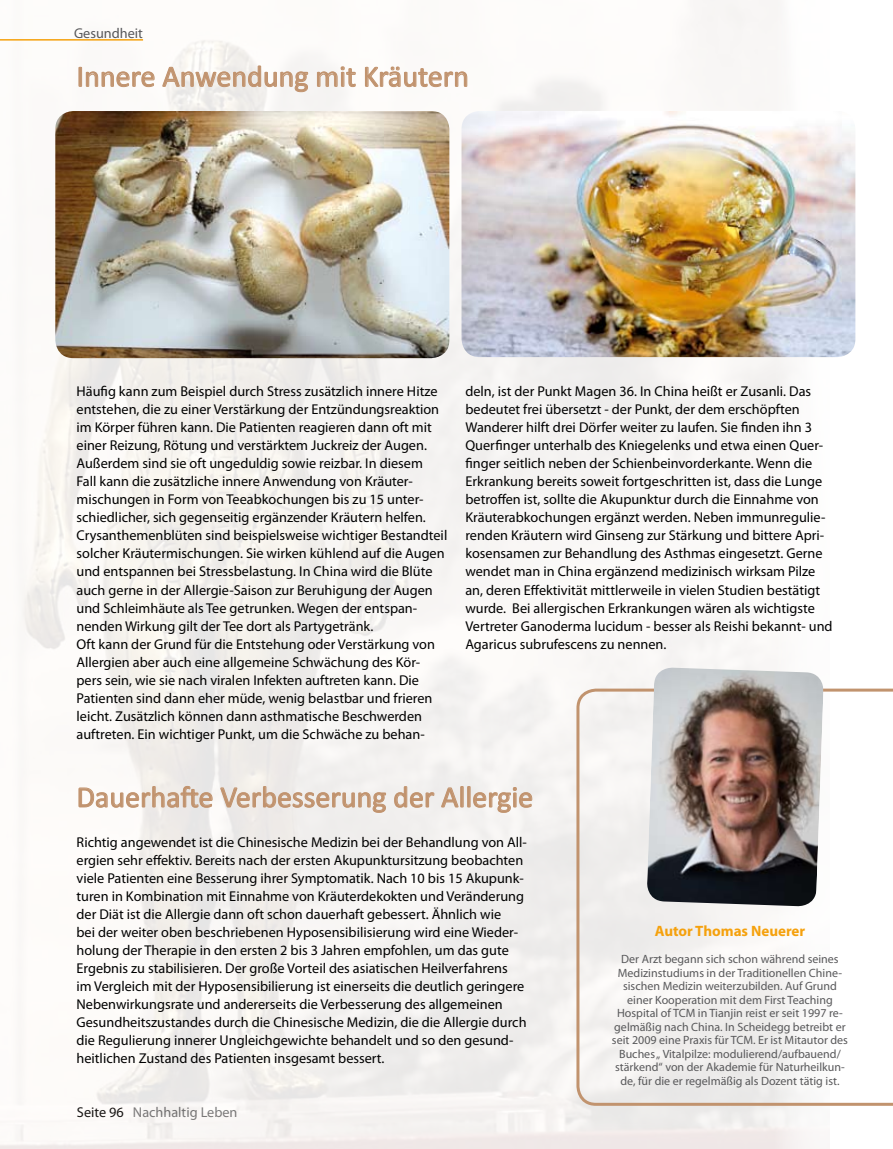
<style>
.page{position:relative;width:893px;height:1149px;background:#fff}
.page>*{position:absolute;margin:0;border:0;box-sizing:border-box;transform-origin:0 0}
.t1{font:30px "Calibri";color:#c1936e}
.t2{font:700 15px "Myriad Pro";color:#f5a10d}
.t3{font:14.25px/18px "Myriad Pro";color:#000}
.t4{font:14.25px "Myriad Pro";color:#707173}
.t5{font:14.25px "Myriad Pro";color:#58585a}
.t6{font:12px/13.5px "Myriad Pro";color:#58585a;text-align:center}
.s1{color:#000}
</style>
<div class="page">
<img style="left:0;top:0;width:775px;height:1148px">
<img style="left:55px;top:111px;width:394px;height:247px;border-radius:18px">
<img style="left:461px;top:111px;width:394px;height:246px;border-radius:18px">
<svg style="left:78px;top:785px;width:135px;height:22px"></svg>
<svg style="left:220px;top:784px;width:166px;height:28px;background:#e6dbd3"></svg>
<svg style="left:394px;top:785px;width:40px;height:22px"></svg>
<svg style="left:441px;top:784px;width:91px;height:28px"></svg>
<svg style="left:78px;top:67px;width:77px;height:20px"></svg>
<svg style="left:162px;top:64px;width:146px;height:28px"></svg>
<svg style="left:317px;top:66px;width:39px;height:21px"></svg>
<svg style="left:365px;top:66px;width:102px;height:21px"></svg>
<svg style="left:576px;top:688px;width:317px;height:417px"></svg>
<img style="left:646px;top:667px;width:178px;height:239px">
<hr style="left:0;top:39px;width:143px;height:2px;background:#f5a10d">
<p class="t5" style="left:74px;top:24px;width:70px">Gesundheit</p>
<h1 class="t1" style="left:77px;top:58px;width:394px">Innere Anwendung mit Kräutern</h1>
<p class="t3" style="left:77px;top:382px;width:372px">Häufig kann zum Beispiel durch Stress zusätzlich innere Hitze entstehen, die zu einer Verstärkung der Entzündungsreaktion im Körper führen kann. Die Patienten reagieren dann oft mit einer Reizung, Rötung und verstärktem Juckreiz der Augen.<br>Außerdem sind sie oft ungeduldig sowie reizbar. In diesem<br>Fall kann die zusätzliche innere Anwendung von Kräuter&shy;mischungen in Form von Teeabkochungen bis zu 15 unter&shy;schiedlicher, sich gegenseitig ergänzender Kräutern helfen.<br>Crysanthemenblüten sind beispielsweise wichtiger Bestandteil solcher Kräutermischungen. Sie wirken kühlend auf die Augen und entspannen bei Stressbelastung. In China wird die Blüte auch gerne in der Allergie-Saison zur Beruhigung der Augen und Schleimhäute als Tee getrunken. Wegen der entspan&shy;nenden Wirkung gilt der Tee dort als Partygetränk.<br>Oft kann der Grund für die Entstehung oder Verstärkung von Allergien aber auch eine allgemeine Schwächung des Kör&shy;pers sein, wie sie nach viralen Infekten auftreten kann. Die Patienten sind dann eher müde, wenig belastbar und frieren leicht. Zusätzlich können dann asthmatische Beschwerden auftreten. Ein wichtiger Punkt, um die Schwäche zu behan-</p>
<p class="t3" style="left:465px;top:382px;width:369px">deln, ist der Punkt Magen 36. In China heißt er Zusanli. Das bedeutet frei übersetzt - der Punkt, der dem erschöpften Wanderer hilft drei Dörfer weiter zu laufen. Sie finden ihn 3<br>Querfinger unterhalb des Kniegelenks und etwa einen Quer&shy;finger seitlich neben der Schienbeinvorderkante. Wenn die Erkrankung bereits soweit fortgeschritten ist, dass die Lunge betroffen ist, sollte die Akupunktur durch die Einnahme von Kräuterabkochungen ergänzt werden. Neben immunregulie&shy;renden Kräutern wird Ginseng zur Stärkung und bittere Apri&shy;kosensamen zur Behandlung des Asthmas eingesetzt. Gerne wendet man in China ergänzend medizinisch wirksam Pilze an, deren Effektivität mittlerweile in vielen Studien bestätigt wurde. Bei allergischen Erkrankungen wären als wichtigste Vertreter Ganoderma lucidum - besser als Reishi bekannt- und Agaricus subrufescens zu nennen.</p>
<h1 class="t1" style="left:77px;top:778px;width:458px">Dauerhafte Verbesserung der Allergie</h1>
<p class="t3" style="left:77px;top:832px;width:452px">Richtig angewendet ist die Chinesische Medizin bei der Behandlung von All&shy;ergien sehr effektiv. Bereits nach der ersten Akupunktursitzung beobachten viele Patienten eine Besserung ihrer Symptomatik. Nach 10 bis 15 Akupunk&shy;turen in Kombination mit Einnahme von Kräuterdekokten und Veränderung der Diät ist die Allergie dann oft schon dauerhaft gebessert. Ähnlich wie<br>bei der weiter oben beschriebenen Hyposensibilisierung wird eine Wieder&shy;holung der Therapie in den ersten 2 bis 3 Jahren empfohlen, um das gute Ergebnis zu stabilisieren. Der große Vorteil des asiatischen Heilverfahrens<br>im Vergleich mit der Hyposensibilierung ist einerseits die deutlich geringere Nebenwirkungsrate und andererseits die Verbesserung des allgemeinen Gesundheitszustandes durch die Chinesische Medizin, die die Allergie durch die Regulierung innerer Ungleichgewichte behandelt und so den gesund&shy;heitlichen Zustand des Patienten insgesamt bessert.</p>
<p class="t4" style="left:77px;top:1102px;width:162px"><span class="s1">Seite 96</span> Nachhaltig Leben</p>
<p class="t2" style="left:655px;top:921px;width:152px">Autor Thomas Neuerer</p>
<p class="t6" style="left:612px;top:951px;width:238px">Der Arzt begann sich schon während seines Medizinstudiums in der Traditionellen Chine&shy;sischen Medizin weiterzubilden. Auf Grund einer Kooperation mit dem First Teaching Hospital of TCM in Tianjin reist er seit 1997 re&shy;gelmäßig nach China. In Scheidegg betreibt er seit 2009 eine Praxis für TCM. Er ist Mitautor des Buches „ Vitalpilze: modulierend/aufbauend/ stärkend“ von der Akademie für Naturheilkun&shy;de, für die er regelmäßig als Dozent tätig ist.</p>
</div>
